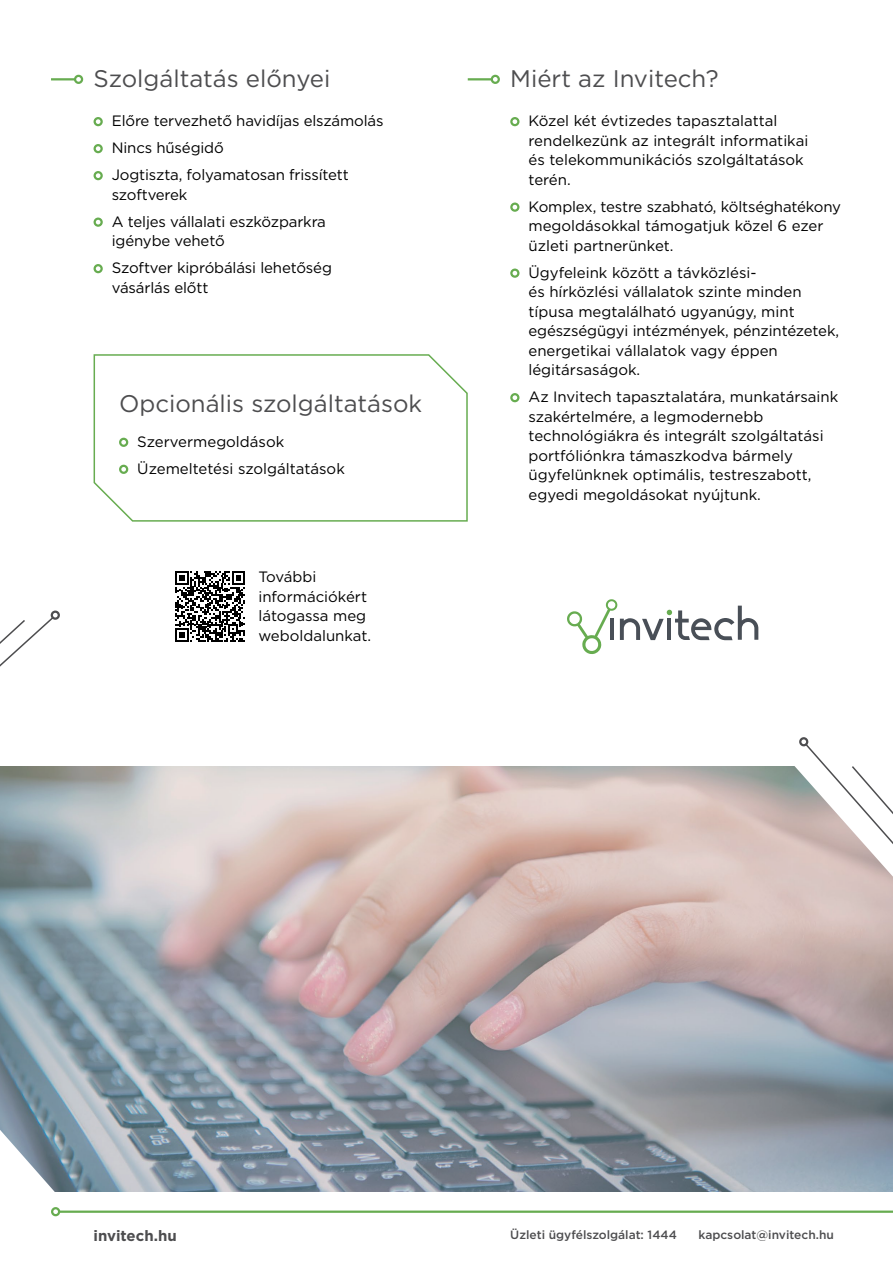
<style>
.page{position:relative;width:893px;height:1263px;background:#fff}
.page>*{position:absolute;margin:0;border:0;box-sizing:border-box;transform-origin:0 0}
.t1{font:24px "Gotham";color:#4d4d4f}
.t2{font:15px/19.5px "Gotham";color:#000}
.t3{font:700 15px "Gotham";color:#4d4d4f}
.t4{font:500 12px "Gotham";color:#4d4d4f}
</style>
<div class="page">
<img style="left:0;top:767px;width:893px;height:425px">
<div style="left:94px;top:117px;width:9px;height:9px;border:2px solid #67ac50;border-radius:50%"></div>
<div style="left:94px;top:144px;width:9px;height:9px;border:2px solid #67ac50;border-radius:50%"></div>
<div style="left:94px;top:171px;width:9px;height:9px;border:2px solid #67ac50;border-radius:50%"></div>
<div style="left:94px;top:218px;width:9px;height:9px;border:2px solid #67ac50;border-radius:50%"></div>
<div style="left:94px;top:264px;width:9px;height:9px;border:2px solid #67ac50;border-radius:50%"></div>
<div style="left:799px;top:737px;width:9px;height:9px;border:2px solid #4d4d4f;border-radius:50%"></div>
<svg style="left:792px;top:742px;width:101px;height:135px"></svg>
<div style="left:51px;top:610px;width:9px;height:10px;border:2px solid #4d4d4f;border-radius:50%"></div>
<svg style="left:0;top:616px;width:55px;height:51px"></svg>
<div style="left:510px;top:117px;width:9px;height:9px;border:2px solid #67ac50;border-radius:50%"></div>
<div style="left:510px;top:203px;width:9px;height:9px;border:2px solid #67ac50;border-radius:50%"></div>
<div style="left:510px;top:269px;width:9px;height:9px;border:2px solid #67ac50;border-radius:50%"></div>
<div style="left:510px;top:393px;width:9px;height:9px;border:2px solid #67ac50;border-radius:50%"></div>
<svg style="left:93px;top:354px;width:375px;height:168px"></svg>
<div style="left:119px;top:438px;width:9px;height:9px;border:2px solid #67ac50;border-radius:50%"></div>
<div style="left:119px;top:465px;width:9px;height:9px;border:2px solid #67ac50;border-radius:50%"></div>
<div style="left:74px;top:75px;width:9px;height:9px;border:2px solid #67ac50;border-radius:50%"></div>
<hr style="left:51px;top:78px;width:25px;height:2px;background:#67ac50">
<div style="left:491px;top:75px;width:9px;height:9px;border:2px solid #67ac50;border-radius:50%"></div>
<hr style="left:468px;top:78px;width:24px;height:2px;background:#67ac50">
<div style="left:51px;top:1207px;width:9px;height:9px;border:2px solid #67ac50;border-radius:50%"></div>
<hr style="left:59px;top:1210px;width:834px;height:3px;background:#67ac50">
<svg style="left:0;top:1130px;width:57px;height:62px"></svg>
<svg style="left:567px;top:599px;width:191px;height:55px"></svg>
<svg style="left:175px;top:571px;width:70px;height:70px"></svg>
<h1 class="t1" style="left:94px;top:63px;width:238px">Szolgáltatás előnyei</h1>
<p class="t2" style="left:112px;top:107px;width:273px;line-height:27px">Előre tervezhető havidíjas elszámolás<br>Nincs hűségidő<br>Jogtiszta, folyamatosan frissített</p>
<p class="t2" style="left:112px;top:181px;width:216px;line-height:27px">szoftverek<br>A teljes vállalati eszközparkra</p>
<p class="t2" style="left:112px;top:227px;width:222px;line-height:27px">igénybe vehető<br>Szoftver kipróbálási lehetőség</p>
<p class="t2" style="left:112px;top:277px;width:98px">vásárlás előtt</p>
<h1 class="t1" style="left:119px;top:389px;width:305px">Opcionális szolgáltatások</h1>
<p class="t2" style="left:137px;top:428px;width:209px;line-height:27px">Szervermegoldások<br>Üzemeltetési szolgáltatások</p>
<p class="t2" style="left:258px;top:567px;width:114px">További információkért látogassa meg weboldalunkat.</p>
<h1 class="t1" style="left:510px;top:63px;width:210px">Miért az Invitech?</h1>
<p class="t2" style="left:528px;top:111px;width:281px">Közel két évtizedes tapasztalattal rendelkezünk az integrált informatikai és telekommunikációs szolgáltatások terén.</p>
<p class="t2" style="left:528px;top:196px;width:314px">Komplex, testre szabható, költséghatékony megoldásokkal támogatjuk közel 6 ezer üzleti partnerünket.</p>
<p class="t2" style="left:528px;top:262px;width:312px">Ügyfeleink között a távközlési-<br>és hírközlési vállalatok szinte minden típusa megtalálható ugyanúgy, mint egészségügyi intézmények, pénzintézetek, energetikai vállalatok vagy éppen légitársaságok.</p>
<p class="t2" style="left:528px;top:387px;width:311px">Az Invitech tapasztalatára, munkatársaink szakértelmére, a legmodernebb technológiákra és integrált szolgáltatási portfóliónkra támaszkodva bármely ügyfelünknek optimális, testreszabott, egyedi megoldásokat nyújtunk.</p>
<p class="t3" style="left:94px;top:1226px;width:85px">invitech.hu</p>
<p class="t4" style="left:510px;top:1226px;width:168px">Üzleti ügyfélszolgálat: 1444</p>
<p class="t4" style="left:698px;top:1226px;width:137px">kapcsolat@invitech.hu</p>
</div>
